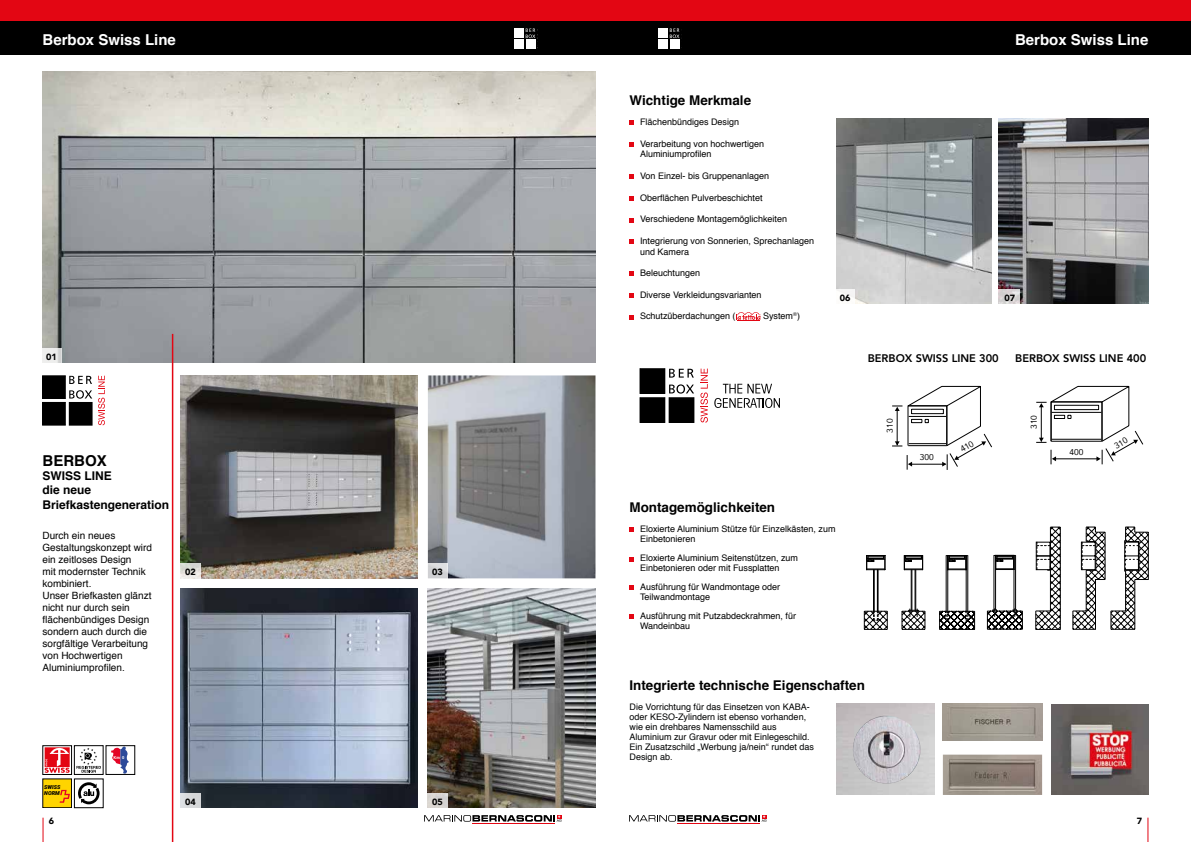
<style>
.page{position:relative;width:1191px;height:842px;background:#fff}
.page>*{position:absolute;margin:0;border:0;box-sizing:border-box;transform-origin:0 0}
.t1{font:700 15px "Helvetica";color:#fff}
.t2{font:700 15px "Helvetica";color:#000}
.t3{font:700 13.4px "Helvetica";color:#000}
.t4{font:700 12px/14.4px "Helvetica";color:#000}
.t5{font:800 11px "Avenir";color:#000}
.t6{font:10px/12px "Helvetica";color:#000}
.t7{font:9px/10px "Helvetica";color:#000}
.t8{font:9px/10px "Helvetica";color:#010202}
.t9{font:900 9px "Avenir";color:#000}
.t10{font:8.4px "Avenir";color:#000}
.t11{font:italic 900 5.4px/6.5px "Roboto";color:#000}
.t12{font:700 4.1px "Helvetica";color:#fff}
</style>
<div class="page">
<div style="left:0;top:21px;width:1191px;height:34px;background:#000"></div>
<div style="left:0;top:0;width:1191px;height:21px;background:#e30613"></div>
<svg style="left:43px;top:818px;width:1px;height:24px"></svg>
<svg style="left:1147px;top:818px;width:1px;height:24px"></svg>
<svg style="left:526px;top:28px;width:9px;height:10px"></svg>
<div style="left:514px;top:28px;width:10px;height:10px;background:#fff"></div>
<div style="left:514px;top:40px;width:10px;height:9px;background:#fff"></div>
<div style="left:526px;top:40px;width:9px;height:9px;background:#fff"></div>
<svg style="left:670px;top:28px;width:9px;height:10px"></svg>
<div style="left:658px;top:28px;width:10px;height:10px;background:#fff"></div>
<div style="left:658px;top:40px;width:10px;height:9px;background:#fff"></div>
<div style="left:670px;top:40px;width:9px;height:9px;background:#fff"></div>
<hr style="left:677px;top:823px;width:83px;height:1px;background:#e30613">
<svg style="left:629px;top:815px;width:137px;height:7px"></svg>
<hr style="left:472px;top:823px;width:83px;height:1px;background:#e30613">
<svg style="left:424px;top:815px;width:137px;height:7px"></svg>
<img style="left:43px;top:71px;width:552px;height:292px">
<hr style="left:172px;top:334px;width:1px;height:508px;background:#e30613">
<img style="left:428px;top:375px;width:167px;height:203px">
<img style="left:181px;top:588px;width:236px;height:220px">
<img style="left:428px;top:588px;width:167px;height:220px">
<img style="left:181px;top:375px;width:236px;height:203px">
<svg style="left:629px;top:528px;width:4px;height:4px"></svg>
<svg style="left:629px;top:557px;width:4px;height:4px"></svg>
<svg style="left:629px;top:586px;width:4px;height:4px"></svg>
<svg style="left:629px;top:614px;width:4px;height:4px"></svg>
<img style="left:836px;top:118px;width:155px;height:186px">
<img style="left:999px;top:118px;width:149px;height:186px">
<div style="left:830px;top:289px;width:25px;height:19px;background:#fff"></div>
<svg style="left:998px;top:289px;width:22px;height:15px"></svg>
<svg style="left:42px;top:348px;width:20px;height:15px"></svg>
<svg style="left:180px;top:563px;width:20px;height:16px"></svg>
<svg style="left:180px;top:793px;width:20px;height:15px"></svg>
<svg style="left:428px;top:563px;width:20px;height:16px"></svg>
<div style="left:426px;top:793px;width:22px;height:16px;background:#d8d5d1"></div>
<div style="left:74px;top:745px;width:29px;height:30px;border:1px solid #000"></div>
<svg style="left:76px;top:748px;width:25px;height:25px"></svg>
<div style="left:43px;top:745px;width:29px;height:30px;border:1px solid #000"></div>
<svg style="left:45px;top:747px;width:25px;height:26px"></svg>
<div style="left:74px;top:779px;width:29px;height:29px;border:1px solid #000"></div>
<svg style="left:78px;top:782px;width:22px;height:22px"></svg>
<svg style="left:111px;top:747px;width:18px;height:26px"></svg>
<div style="left:106px;top:745px;width:29px;height:30px;border:1px solid #000"></div>
<svg style="left:69px;top:390px;width:23px;height:9px"></svg>
<svg style="left:69px;top:376px;width:23px;height:8px"></svg>
<div style="left:43px;top:376px;width:22px;height:22px;background:#000"></div>
<div style="left:43px;top:402px;width:22px;height:23px;background:#000"></div>
<div style="left:69px;top:402px;width:23px;height:23px;background:#000"></div>
<svg style="left:98px;top:376px;width:7px;height:49px"></svg>
<svg style="left:669px;top:384px;width:25px;height:10px"></svg>
<svg style="left:669px;top:369px;width:25px;height:9px"></svg>
<div style="left:640px;top:369px;width:25px;height:24px;background:#000"></div>
<div style="left:640px;top:398px;width:25px;height:24px;background:#000"></div>
<div style="left:669px;top:398px;width:25px;height:24px;background:#000"></div>
<svg style="left:700px;top:369px;width:8px;height:54px"></svg>
<svg style="left:714px;top:384px;width:66px;height:24px"></svg>
<img style="left:836px;top:704px;width:98px;height:91px">
<img style="left:853px;top:716px;width:67px;height:67px;border-radius:34px">
<img style="left:1051px;top:704px;width:97px;height:91px">
<svg style="left:866px;top:555px;width:20px;height:15px"></svg>
<hr style="left:873px;top:570px;width:1px;height:41px;background:#000">
<hr style="left:874px;top:570px;width:1px;height:41px;background:#000">
<hr style="left:877px;top:570px;width:1px;height:41px;background:#000">
<svg style="left:904px;top:555px;width:19px;height:15px"></svg>
<hr style="left:915px;top:570px;width:1px;height:40px;background:#000">
<hr style="left:911px;top:570px;width:1px;height:40px;background:#000">
<hr style="left:914px;top:570px;width:1px;height:40px;background:#000">
<svg style="left:901px;top:609px;width:24px;height:21px"></svg>
<hr style="left:947px;top:556px;width:1px;height:55px;background:#000">
<hr style="left:946px;top:556px;width:1px;height:55px;background:#000">
<hr style="left:966px;top:556px;width:1px;height:55px;background:#000">
<hr style="left:967px;top:556px;width:1px;height:55px;background:#000">
<svg style="left:939px;top:611px;width:36px;height:19px"></svg>
<svg style="left:946px;top:555px;width:21px;height:15px"></svg>
<hr style="left:939px;top:611px;width:35px;height:1px;background:#000">
<hr style="left:995px;top:555px;width:1px;height:55px;background:#000">
<hr style="left:993px;top:555px;width:1px;height:55px;background:#000">
<hr style="left:1013px;top:555px;width:1px;height:55px;background:#000">
<hr style="left:1015px;top:555px;width:1px;height:55px;background:#000">
<svg style="left:994px;top:555px;width:21px;height:15px"></svg>
<svg style="left:987px;top:609px;width:36px;height:21px"></svg>
<hr style="left:987px;top:611px;width:35px;height:1px;background:#000">
<svg style="left:864px;top:611px;width:24px;height:19px"></svg>
<hr style="left:1060px;top:527px;width:1px;height:102px;background:#000">
<svg style="left:1035px;top:527px;width:25px;height:103px"></svg>
<hr style="left:1148px;top:532px;width:1px;height:47px;background:#000">
<svg style="left:1072px;top:527px;width:76px;height:103px"></svg>
<svg style="left:629px;top:120px;width:4px;height:4px"></svg>
<svg style="left:629px;top:142px;width:4px;height:4px"></svg>
<svg style="left:629px;top:175px;width:4px;height:4px"></svg>
<svg style="left:629px;top:197px;width:4px;height:4px"></svg>
<svg style="left:629px;top:218px;width:4px;height:4px"></svg>
<svg style="left:629px;top:240px;width:4px;height:4px"></svg>
<svg style="left:629px;top:272px;width:4px;height:4px"></svg>
<svg style="left:629px;top:293px;width:4px;height:4px"></svg>
<svg style="left:629px;top:315px;width:4px;height:4px"></svg>
<svg style="left:736px;top:312px;width:25px;height:9px"></svg>
<img style="left:943px;top:704px;width:99px;height:36px">
<img style="left:943px;top:755px;width:99px;height:40px">
<div style="left:43px;top:779px;width:29px;height:29px;background:#ffd400"></div>
<div style="left:43px;top:779px;width:29px;height:29px;border:1px solid #000"></div>
<svg style="left:60px;top:790px;width:10px;height:13px"></svg>
<svg style="left:892px;top:386px;width:100px;height:84px"></svg>
<svg style="left:1036px;top:386px;width:107px;height:78px"></svg>
<h1 class="t1" style="left:43px;top:27px;width:135px">Berbox Swiss Line</h1>
<p class="t9" style="left:46px;top:349px;width:12px">01</p>
<h1 class="t2" style="left:43px;top:448px;width:66px">BERBOX</h1>
<h3 class="t4" style="left:43px;top:469px;width:128px">SWISS LINE<br>die neue<br>Briefkastengeneration</h3>
<p class="t6" style="left:43px;top:530px;width:111px">Durch ein neues<br>Gestaltungskonzept wird ein zeitloses Design<br>mit modernster Technik kombiniert.<br>Unser Briefkasten glänzt nicht nur durch sein flächenbündiges Design sondern auch durch die sorgfältige Verarbeitung von Hochwertigen<br>Aluminiumprofilen.</p>
<p class="t9" style="left:185px;top:564px;width:12px">02</p>
<p class="t11" style="left:44px;top:783px;width:18px">SWISS<br>NORM</p>
<p class="t12" style="left:114px;top:754px;width:12px">Km 0</p>
<p class="t9" style="left:185px;top:794px;width:12px">04</p>
<p class="t9" style="left:432px;top:564px;width:12px">03</p>
<p class="t9" style="left:432px;top:794px;width:12px">05</p>
<h2 class="t3" style="left:629px;top:89px;width:123px">Wichtige Merkmale</h2>
<p class="t7" style="left:640px;top:117px;width:101px">Flächenbündiges Design</p>
<p class="t7" style="left:640px;top:138px;width:126px;line-height:10.8px">Verarbeitung von hochwertigen<br>Aluminiumprofilen</p>
<p class="t7" style="left:640px;top:171px;width:131px">Von Einzel- bis Gruppenanlagen</p>
<p class="t7" style="left:640px;top:193px;width:124px">Oberflächen Pulverbeschichtet</p>
<p class="t7" style="left:640px;top:214px;width:149px">Verschiedene Montagemöglichkeiten</p>
<p class="t7" style="left:640px;top:236px;width:176px;line-height:10.8px">Integrierung von Sonnerien, Sprechanlagen und Kamera</p>
<p class="t7" style="left:640px;top:268px;width:62px">Beleuchtungen</p>
<p class="t7" style="left:640px;top:290px;width:123px">Diverse Verkleidungsvarianten</p>
<p class="t7" style="left:640px;top:312px;width:97px">Schutzüberdachungen (</p>
<p class="t7" style="left:763px;top:312px;width:38px">System<sup>®</sup>)</p>
<h2 class="t3" style="left:629px;top:497px;width:147px">Montagemöglichkeiten</h2>
<h1 class="t1" style="left:1015px;top:27px;width:135px">Berbox Swiss Line</h1>
<p class="t9" style="left:840px;top:290px;width:12px">06</p>
<p class="t9" style="left:1004px;top:290px;width:12px">07</p>
<p class="t5" style="left:867px;top:349px;width:132px">BERBOX SWISS LINE 300</p>
<p class="t5" style="left:1015px;top:349px;width:132px">BERBOX SWISS LINE 400</p>
<p class="t10" style="left:883px;top:433px;width:16px;rotate:-90deg">310</p>
<p class="t10" style="left:919px;top:451px;width:16px">300</p>
<p class="t10" style="left:1027px;top:429px;width:16px;rotate:-90deg">310</p>
<p class="t10" style="left:1069px;top:445px;width:16px">400</p>
<p class="t7" style="left:640px;top:524px;width:197px">Eloxierte Aluminium Stütze für Einzelkästen, zum<br>Einbetonieren</p>
<p class="t7" style="left:640px;top:553px;width:160px">Eloxierte Aluminium Seitenstützen, zum<br>Einbetonieren oder mit Fussplatten</p>
<p class="t7" style="left:640px;top:582px;width:142px">Ausführung für Wandmontage oder<br>Teilwandmontage</p>
<p class="t7" style="left:640px;top:611px;width:158px">Ausführung mit Putzabdeckrahmen, für<br>Wandeinbau</p>
<h2 class="t3" style="left:629px;top:675px;width:237px">Integrierte technische Eigenschaften</h2>
<p class="t8" style="left:629px;top:702px;width:186px">Die Vorrichtung für das Einsetzen von KABA&shy;oder KESO-Zylindern ist ebenso vorhanden, wie ein drehbares Namensschild aus Aluminium zur Gravur oder mit Einlegeschild.<br>Ein Zusatzschild „Werbung ja/nein“ rundet das Design ab.</p>
<p class="t9" style="left:49px;top:813px;width:7px">6</p>
<p class="t9" style="left:1136px;top:813px;width:7px">7</p>
</div>
